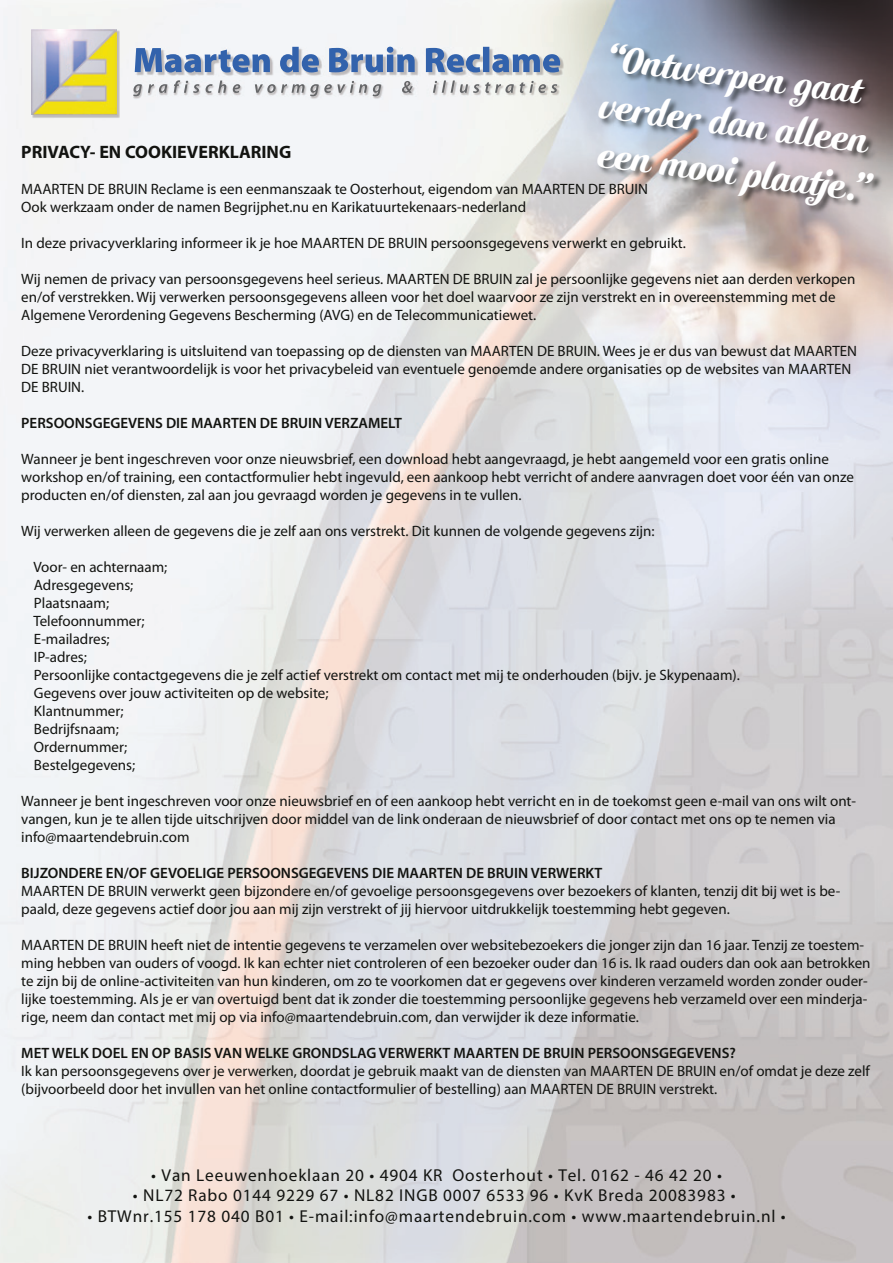
<style>
.page{position:relative;width:893px;height:1263px;background:#fff}
.page>*{position:absolute;margin:0;border:0;box-sizing:border-box;transform-origin:0 0}
.t1{font:40.2px/48.2px "Cutiful";color:#fff}
.t2{font:700 18px "Myriad Pro";color:#121310}
.t3{font:17.25px "Myriad Pro";letter-spacing:.05em;color:#121310}
.t4{font:15px/18px "Myriad Pro";color:#121310}
.t5{font:600 15px "Myriad Pro";color:#121310}
</style>
<div class="page">
<img style="left:0;top:0;width:893px;height:1263px">
<img style="left:135px;top:47px;width:429px;height:29px">
<svg style="left:135px;top:47px;width:425px;height:25px"></svg>
<img style="left:133px;top:81px;width:427px;height:19px">
<svg style="left:133px;top:80px;width:424px;height:16px"></svg>
<img style="left:32px;top:30px;width:88px;height:88px">
<img style="left:31px;top:29px;width:85px;height:85px">
<img style="left:588px;top:33px;width:297px;height:264px">
<h1 class="t1" style="left:607px;top:32px;width:273px;rotate:8deg">“Ontwerpen gaat verder dan alleen</h1>
<p class="t2" style="left:21px;top:142px;width:272px">PRIVACY- EN COOKIEVERKLARING</p>
<h1 class="t1" style="left:600px;top:128px;width:275px;rotate:8deg">een mooi plaatje.”</h1>
<p class="t4" style="left:21px;top:181px;width:628px">MAARTEN DE BRUIN Reclame is een eenmanszaak te Oosterhout, eigendom van MAARTEN DE BRUIN<br>Ook werkzaam onder de namen Begrijphet.nu en Karikatuurtekenaars-nederland</p>
<p class="t4" style="left:21px;top:235px;width:666px">In deze privacyverklaring informeer ik je hoe MAARTEN DE BRUIN persoonsgegevens verwerkt en gebruikt.</p>
<p class="t4" style="left:21px;top:271px;width:836px">Wij nemen de privacy van persoonsgegevens heel serieus. MAARTEN DE BRUIN zal je persoonlijke gegevens niet aan derden verkopen en/of verstrekken. Wij verwerken persoonsgegevens alleen voor het doel waarvoor ze zijn verstrekt en in overeenstemming met de<br>Algemene Verordening Gegevens Bescherming (AVG) en de Telecommunicatiewet.</p>
<p class="t4" style="left:21px;top:343px;width:837px">Deze privacyverklaring is uitsluitend van toepassing op de diensten van MAARTEN DE BRUIN. Wees je er dus van bewust dat MAARTEN<br>DE BRUIN niet verantwoordelijk is voor het privacybeleid van eventuele genoemde andere organisaties op de websites van MAARTEN<br>DE BRUIN.</p>
<p class="t5" style="left:21px;top:415px;width:382px">PERSOONSGEGEVENS DIE MAARTEN DE BRUIN VERZAMELT</p>
<p class="t4" style="left:21px;top:451px;width:834px">Wanneer je bent ingeschreven voor onze nieuwsbrief, een download hebt aangevraagd, je hebt aangemeld voor een gratis online workshop en/of training, een contactformulier hebt ingevuld, een aankoop hebt verricht of andere aanvragen doet voor één van onze producten en/of diensten, zal aan jou gevraagd worden je gegevens in te vullen.</p>
<p class="t4" style="left:21px;top:523px;width:635px">Wij verwerken alleen de gegevens die je zelf aan ons verstrekt. Dit kunnen de volgende gegevens zijn:</p>
<p class="t4" style="left:33px;top:559px;width:708px">Voor- en achternaam;<br>Adresgegevens;<br>Plaatsnaam;<br>Telefoonnummer;<br>E-mailadres;<br>IP-adres;<br>Persoonlijke contactgegevens die je zelf actief verstrekt om contact met mij te onderhouden (bijv. je Skypenaam).<br>Gegevens over jouw activiteiten op de website;<br>Klantnummer;<br>Bedrijfsnaam;<br>Ordernummer;<br>Bestelgegevens;</p>
<p class="t4" style="left:21px;top:793px;width:836px">Wanneer je bent ingeschreven voor onze nieuwsbrief en of een aankoop hebt verricht en in de toekomst geen e-mail van ons wilt ont&shy;vangen, kun je te allen tijde uitschrijven door middel van de link onderaan de nieuwsbrief of door contact met ons op te nemen via info@maartendebruin.com</p>
<p class="t5" style="left:21px;top:865px;width:583px">BIJZONDERE EN/OF GEVOELIGE PERSOONSGEGEVENS DIE MAARTEN DE BRUIN VERWERKT</p>
<p class="t4" style="left:21px;top:883px;width:821px">MAARTEN DE BRUIN verwerkt geen bijzondere en/of gevoelige persoonsgegevens over bezoekers of klanten, tenzij dit bij wet is be&shy;paald, deze gegevens actief door jou aan mij zijn verstrekt of jij hiervoor uitdrukkelijk toestemming hebt gegeven.</p>
<p class="t4" style="left:21px;top:937px;width:851px">MAARTEN DE BRUIN heeft niet de intentie gegevens te verzamelen over websitebezoekers die jonger zijn dan 16 jaar. Tenzij ze toestem&shy;ming hebben van ouders of voogd. Ik kan echter niet controleren of een bezoeker ouder dan 16 is. Ik raad ouders dan ook aan betrokken te zijn bij de online-activiteiten van hun kinderen, om zo te voorkomen dat er gegevens over kinderen verzameld worden zonder ouder&shy;lijke toestemming. Als je er van overtuigd bent dat ik zonder die toestemming persoonlijke gegevens heb verzameld over een minderja&shy;rige, neem dan contact met mij op via info@maartendebruin.com, dan verwijder ik deze informatie.</p>
<p class="t5" style="left:21px;top:1045px;width:716px">MET WELK DOEL EN OP BASIS VAN WELKE GRONDSLAG VERWERKT MAARTEN DE BRUIN PERSOONSGEGEVENS?</p>
<p class="t4" style="left:21px;top:1063px;width:850px">Ik kan persoonsgegevens over je verwerken, doordat je gebruik maakt van de diensten van MAARTEN DE BRUIN en/of omdat je deze zelf (bijvoorbeeld door het invullen van het online contactformulier of bestelling) aan MAARTEN DE BRUIN verstrekt.</p>
<p class="t3" style="left:151px;top:1164px;width:572px">• Van Leeuwenhoeklaan 20 • 4904 KR Oosterhout • Tel. 0162 - 46 42 20 •</p>
<p class="t3" style="left:133px;top:1185px;width:604px">• NL72 Rabo 0144 9229 67 • NL82 INGB 0007 6533 96 • KvK Breda 20083983 •</p>
<p class="t3" style="left:87px;top:1205px;width:700px">• BTWnr.155 178 040 B01 • E-mail:info@maartendebruin.com • www.maartendebruin.nl •</p>
</div>
